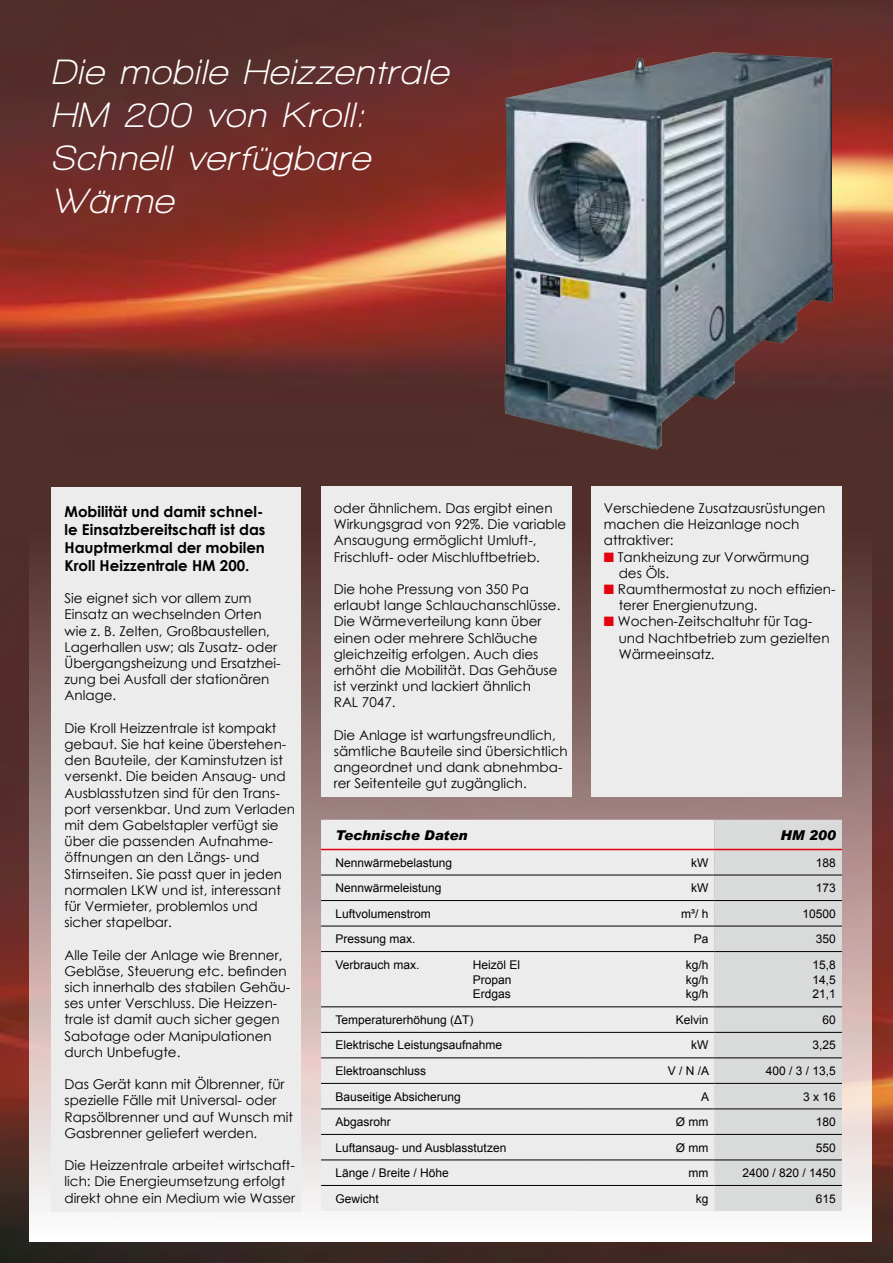
<style>
.page{position:relative;width:893px;height:1263px;background:#fff}
.page>*{position:absolute;margin:0;border:0;box-sizing:border-box;transform-origin:0 0}
.t1{font:italic 700 36px/43.2px "Walkway";letter-spacing:.05em;color:#fff}
.t2{font:700 15px/18px "Century Gothic";color:#000}
.t3{font:13.5px/16.2px "Century Gothic";color:#000}
.t4{font:italic 900 13.5px "Arial";color:#000}
.t5{font:12px/14.4px "Arial";color:#000;text-align:justify}
.s1{color:#e3000f}
</style>
<div class="page">
<img style="left:0;top:0;width:893px;height:1263px">
<div style="left:30px;top:531px;width:842px;height:711px;background:linear-gradient(to bottom,#542e2b,#fffffe)"></div>
<img style="left:505px;top:52px;width:329px;height:398px">
<div style="left:52px;top:487px;width:249px;height:725px;background:#ececec"></div>
<div style="left:321px;top:487px;width:251px;height:310px;background:#ececec"></div>
<div style="left:321px;top:820px;width:393px;height:391px;background:#ececec"></div>
<div style="left:714px;top:820px;width:128px;height:391px;background:#d9dada"></div>
<hr style="left:321px;top:875px;width:268px;height:1px;background:#000">
<hr style="left:589px;top:875px;width:125px;height:1px;background:#000">
<hr style="left:714px;top:875px;width:128px;height:1px;background:#000">
<hr style="left:321px;top:900px;width:268px;height:1px;background:#000">
<hr style="left:589px;top:900px;width:125px;height:1px;background:#000">
<hr style="left:714px;top:900px;width:128px;height:1px;background:#000">
<hr style="left:321px;top:926px;width:268px;height:1px;background:#000">
<hr style="left:589px;top:926px;width:125px;height:1px;background:#000">
<hr style="left:714px;top:926px;width:128px;height:1px;background:#000">
<hr style="left:321px;top:951px;width:268px;height:1px;background:#000">
<hr style="left:589px;top:951px;width:125px;height:1px;background:#000">
<hr style="left:714px;top:951px;width:128px;height:1px;background:#000">
<hr style="left:321px;top:1006px;width:268px;height:1px;background:#000">
<hr style="left:589px;top:1006px;width:125px;height:1px;background:#000">
<hr style="left:714px;top:1006px;width:128px;height:1px;background:#000">
<hr style="left:321px;top:1032px;width:268px;height:1px;background:#000">
<hr style="left:589px;top:1032px;width:125px;height:1px;background:#000">
<hr style="left:714px;top:1032px;width:128px;height:1px;background:#000">
<hr style="left:321px;top:1057px;width:268px;height:1px;background:#000">
<hr style="left:589px;top:1057px;width:125px;height:1px;background:#000">
<hr style="left:714px;top:1057px;width:128px;height:1px;background:#000">
<hr style="left:321px;top:1083px;width:268px;height:1px;background:#000">
<hr style="left:589px;top:1083px;width:125px;height:1px;background:#000">
<hr style="left:714px;top:1083px;width:128px;height:1px;background:#000">
<hr style="left:321px;top:1109px;width:268px;height:1px;background:#000">
<hr style="left:589px;top:1109px;width:125px;height:1px;background:#000">
<hr style="left:714px;top:1109px;width:128px;height:1px;background:#000">
<hr style="left:321px;top:1134px;width:268px;height:1px;background:#000">
<hr style="left:589px;top:1134px;width:125px;height:1px;background:#000">
<hr style="left:714px;top:1134px;width:128px;height:1px;background:#000">
<hr style="left:321px;top:1160px;width:268px;height:1px;background:#000">
<hr style="left:589px;top:1160px;width:125px;height:1px;background:#000">
<hr style="left:714px;top:1160px;width:128px;height:1px;background:#000">
<hr style="left:321px;top:1185px;width:268px;height:1px;background:#000">
<hr style="left:589px;top:1185px;width:125px;height:1px;background:#000">
<hr style="left:714px;top:1185px;width:128px;height:1px;background:#000">
<hr style="left:321px;top:849px;width:268px;height:1px;background:#e3000f">
<hr style="left:589px;top:849px;width:125px;height:1px;background:#e3000f">
<hr style="left:714px;top:849px;width:128px;height:1px;background:#e3000f">
<div style="left:591px;top:487px;width:251px;height:310px;background:#ececec"></div>
<h1 class="t1" style="left:51px;top:49px;width:398px">Die mobile Heizzentrale<br>HM 200 von Kroll:<br>Schnell verfügbare<br>Wärme</h1>
<p class="t2" style="left:65px;top:502px;width:202px">Mobilität und damit schnel&shy;le Einsatzbereitschaft ist das<br>Hauptmerkmal der mobilen<br>Kroll Heizzentrale HM 200.</p>
<p class="t3" style="left:65px;top:590px;width:218px">Sie eignet sich vor allem zum<br>Einsatz an wechselnden Orten wie z. B. Zelten, Großbaustellen,<br>Lagerhallen usw; als Zusatz- oder<br>Übergangsheizung und Ersatzhei&shy;zung bei Ausfall der stationären<br>Anlage.</p>
<p class="t3" style="left:65px;top:719px;width:232px">Die Kroll Heizzentrale ist kompakt gebaut. Sie hat keine überstehen&shy;den Bauteile, der Kaminstutzen ist versenkt. Die beiden Ansaug- und<br>Ausblasstutzen sind für den Trans&shy;port versenkbar. Und zum Verladen mit dem Gabelstapler verfügt sie über die passenden Aufnahme&shy;öffnungen an den Längs- und<br>Stirnseiten. Sie passt quer in jeden normalen LKW und ist, interessant für Vermieter, problemlos und sicher stapelbar.</p>
<p class="t3" style="left:65px;top:946px;width:227px">Alle Teile der Anlage wie Brenner,<br>Gebläse, Steuerung etc. befinden sich innerhalb des stabilen Gehäu&shy;ses unter Verschluss. Die Heizzen&shy;trale ist damit auch sicher gegen<br>Sabotage oder Manipulationen durch Unbefugte.</p>
<p class="t3" style="left:65px;top:1076px;width:230px">Das Gerät kann mit Ölbrenner, für spezielle Fälle mit Universal- oder Rapsölbrenner und auf Wunsch mit Gasbrenner geliefert werden.</p>
<p class="t3" style="left:65px;top:1157px;width:232px">Die Heizzentrale arbeitet wirtschaft&shy;lich: Die Energieumsetzung erfolgt direkt ohne ein Medium wie Wasser</p>
<p class="t3" style="left:334px;top:500px;width:234px">oder ähnlichem. Das ergibt einen Wirkungsgrad von 92%. Die variable Ansaugung ermöglicht Umluft-, Frischluft- oder Mischluftbetrieb.</p>
<p class="t3" style="left:334px;top:581px;width:228px">Die hohe Pressung von 350 Pa erlaubt lange Schlauchanschlüsse.<br>Die Wärmeverteilung kann über einen oder mehrere Schläuche gleichzeitig erfolgen. Auch dies erhöht die Mobilität. Das Gehäuse ist verzinkt und lackiert ähnlich<br>RAL 7047.</p>
<p class="t3" style="left:334px;top:727px;width:235px">Die Anlage ist wartungsfreundlich, sämtliche Bauteile sind übersichtlich angeordnet und dank abnehmba&shy;rer Seitenteile gut zugänglich.</p>
<p class="t3" style="left:604px;top:500px;width:223px">Verschiedene Zusatzausrüstungen machen die Heizanlage noch attraktiver:</p>
<p class="t3" style="left:619px;top:548px;width:192px;text-indent:-15px"><span class="s1">■</span> Tankheizung zur Vorwärmung des Öls.</p>
<p class="t3" style="left:619px;top:581px;width:218px;text-indent:-15px"><span class="s1">■</span> Raumthermostat zu noch effizien&shy;terer Energienutzung.</p>
<p class="t3" style="left:619px;top:613px;width:212px;text-indent:-15px"><span class="s1">■</span> Wochen-Zeitschaltuhr für Tag&shy;und Nachtbetrieb zum gezielten<br>Wärmeeinsatz.</p>
<p class="t4" style="left:336px;top:826px;width:133px">Technische Daten</p>
<p class="t4" style="left:780px;top:826px;width:57px">HM 200</p>
<p class="t5" style="left:336px;top:855px;width:118px">Nennwärmebelastung</p>
<p class="t5" style="left:691px;top:855px;width:19px">kW</p>
<p class="t5" style="left:816px;top:855px;width:22px">188</p>
<p class="t5" style="left:336px;top:881px;width:108px">Nennwärmeleistung</p>
<p class="t5" style="left:691px;top:881px;width:19px">kW</p>
<p class="t5" style="left:816px;top:881px;width:22px">173</p>
<p class="t5" style="left:336px;top:906px;width:97px">Luftvolumenstrom</p>
<p class="t5" style="left:681px;top:906px;width:29px">m³/ h</p>
<p class="t5" style="left:803px;top:906px;width:35px">10500</p>
<p class="t5" style="left:336px;top:932px;width:82px">Pressung max.</p>
<p class="t5" style="left:694px;top:932px;width:16px">Pa</p>
<p class="t5" style="left:816px;top:932px;width:22px">350</p>
<p class="t5" style="left:336px;top:958px;width:86px">Verbrauch max.</p>
<p class="t5" style="left:473px;top:958px;width:49px;text-align:left">Heizöl El<br>Propan<br>Erdgas</p>
<p class="t5" style="left:686px;top:958px;width:24px">kg/h kg/h kg/h</p>
<p class="t5" style="left:813px;top:958px;width:25px">15,8<br>14,5<br>21,1</p>
<p class="t5" style="left:336px;top:1013px;width:140px">Temperaturerhöhung (ΔT)</p>
<p class="t5" style="left:676px;top:1013px;width:34px">Kelvin</p>
<p class="t5" style="left:823px;top:1013px;width:15px">60</p>
<p class="t5" style="left:336px;top:1038px;width:168px">Elektrische Leistungsaufnahme</p>
<p class="t5" style="left:691px;top:1038px;width:19px">kW</p>
<p class="t5" style="left:813px;top:1038px;width:25px">3,25</p>
<p class="t5" style="left:336px;top:1064px;width:92px">Elektroanschluss</p>
<p class="t5" style="left:668px;top:1064px;width:43px">V / N /A</p>
<p class="t5" style="left:766px;top:1064px;width:72px">400 / 3 / 13,5</p>
<p class="t5" style="left:336px;top:1089px;width:127px">Bauseitige Absicherung</p>
<p class="t5" style="left:701px;top:1089px;width:10px">A</p>
<p class="t5" style="left:803px;top:1089px;width:34px">3 x 16</p>
<p class="t5" style="left:336px;top:1115px;width:57px">Abgasrohr</p>
<p class="t5" style="left:676px;top:1115px;width:34px">Ø mm</p>
<p class="t5" style="left:816px;top:1115px;width:22px">180</p>
<p class="t5" style="left:336px;top:1140px;width:172px">Luftansaug- und Ausblasstutzen</p>
<p class="t5" style="left:676px;top:1140px;width:34px">Ø mm</p>
<p class="t5" style="left:816px;top:1140px;width:22px">550</p>
<p class="t5" style="left:336px;top:1166px;width:115px">Länge / Breite / Höhe</p>
<p class="t5" style="left:688px;top:1166px;width:21px">mm</p>
<p class="t5" style="left:742px;top:1166px;width:95px">2400 / 820 / 1450</p>
<p class="t5" style="left:336px;top:1191px;width:45px">Gewicht</p>
<p class="t5" style="left:696px;top:1191px;width:14px">kg</p>
<p class="t5" style="left:816px;top:1191px;width:22px">615</p>
</div>
